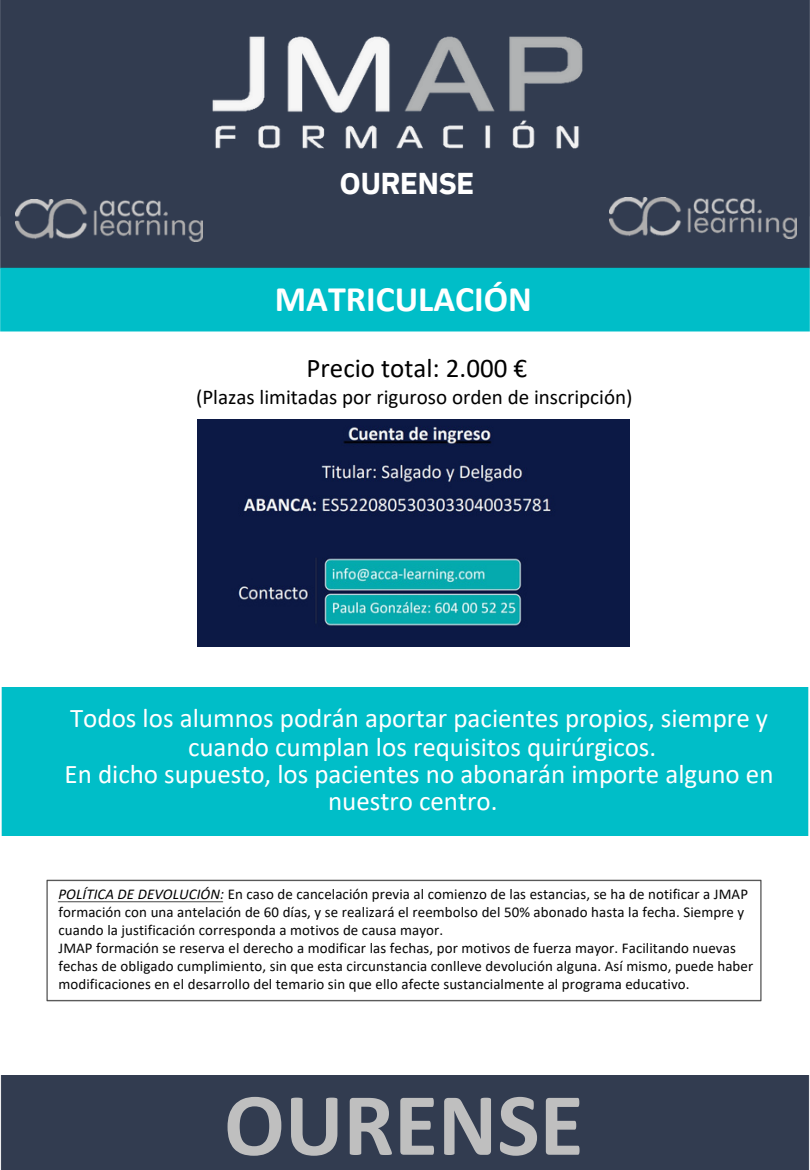
<style>
.page{position:relative;width:810px;height:1170px;background:#fff}
.page>*{position:absolute;margin:0;border:0;box-sizing:border-box;transform-origin:0 0}
.t1{font:700 90px "Calibri";color:#bfbfbf}
.t2{font:700 36px "Calibri";color:#fff}
.t3{font:700 30px "IBM Plex Sans";letter-spacing:-.025em;color:#fff}
.t4{font:27px/27px "Calibri";color:#fff;text-align:center}
.t5{font:27px "Calibri";color:#000}
.t6{font:21px "Calibri";color:#000}
.t7{font:15px/18px "Calibri";letter-spacing:.005em;color:#050505}
.s1{font-style:italic;color:#000}
</style>
<div class="page">
<div style="left:0;top:1075px;width:810px;height:95px;background:#323c50"></div>
<div style="left:1px;top:688px;width:808px;height:147px;background:#00bec8"></div>
<img style="left:0;top:0;width:810px;height:332px">
<img style="left:46px;top:879px;width:716px;height:123px">
<img style="left:204px;top:29px;width:386px;height:128px">
<img style="left:15px;top:200px;width:187px;height:41px">
<img style="left:610px;top:197px;width:186px;height:42px">
<img style="left:198px;top:420px;width:432px;height:226px">
<p class="t3" style="left:340px;top:163px;width:136px">OURENSE</p>
<p class="t2" style="left:275px;top:284px;width:259px">MATRICULACIÓN</p>
<p class="t5" style="left:307px;top:357px;width:222px">Precio total: 2.000 €</p>
<h4 class="t6" style="left:196px;top:389px;width:438px">(Plazas limitadas por riguroso orden de inscripción)</h4>
<h4 class="t4" style="left:70px;top:706px;width:699px">Todos los alumnos podrán aportar pacientes propios, siempre y</h4>
<p class="t4" style="left:65px;top:736px;width:710px">cuando cumplan los requisitos quirúrgicos.<br>En dicho supuesto, los pacientes no abonarán importe alguno en</p>
<h4 class="t4" style="left:328px;top:790px;width:171px">nuestro centro.</h4>
<p class="t7" style="left:58px;top:886px;width:696px"><span class="s1">POLÍTICA DE DEVOLUCIÓN:</span> En caso de cancelación previa al comienzo de las estancias, se ha de notificar a JMAP formación con una antelación de 60 días, y se realizará el reembolso del 50% abonado hasta la fecha. Siempre y cuando la justificación corresponda a motivos de causa mayor.<br>JMAP formación se reserva el derecho a modificar las fechas, por motivos de fuerza mayor. Facilitando nuevas fechas de obligado cumplimiento, sin que esta circunstancia conlleve devolución alguna. Así mismo, puede haber modificaciones en el desarrollo del temario sin que ello afecte sustancialmente al programa educativo.</p>
<h1 class="t1" style="left:224px;top:1087px;width:361px">OURENSE</h1>
</div>
